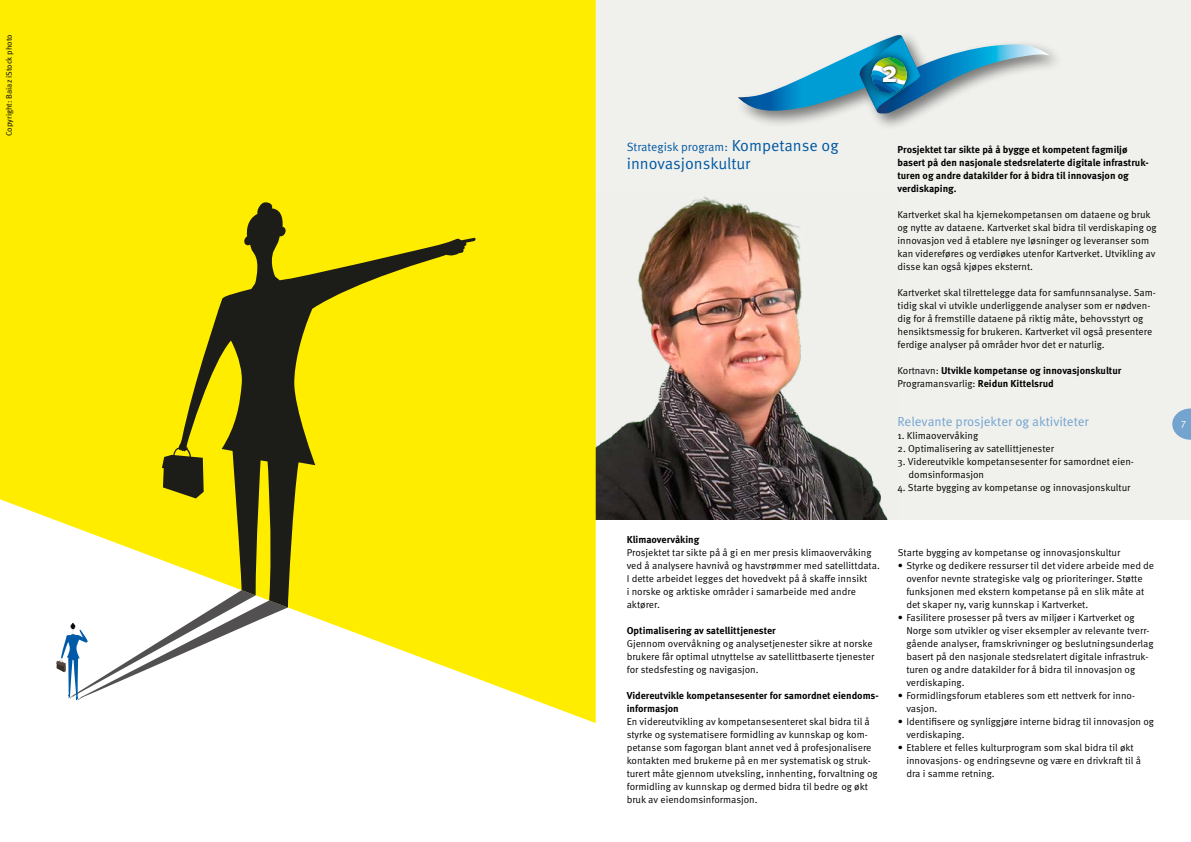
<style>
.page{position:relative;width:1191px;height:842px;background:#fff}
.page>*{position:absolute;margin:0;border:0;box-sizing:border-box;transform-origin:0 0}
.t1{font:700 30px "Meta OT";color:#fff}
.t2{font:16px "Meta OT Norm";letter-spacing:-.005em;color:#0059a3}
.t3{font:13px "Meta OT Norm";color:#72a4cf}
.t4{font:12px "Meta OT Norm";color:#0059a3}
.t5{font:10px/13px "Meta OT Norm";color:#000}
.t6{font:700 10px/13px "Meta OT";color:#000}
.t7{font:10px "Meta OT Norm";color:#fff}
.t8{font:8px "Meta OT Norm";color:#000}
.s1{font-size:16px}
.s2{font-family:"Meta OT Norm";font-weight:400}
</style>
<div class="page">
<div style="left:577px;top:0;width:614px;height:519px;background:#f0f0ed"></div>
<img style="left:595px;top:193px;width:293px;height:326px">
<svg style="left:1172px;top:408px;width:19px;height:32px"></svg>
<svg style="left:0;top:0;width:595px;height:723px;background:#ffef23"></svg>
<svg style="left:53px;top:590px;width:235px;height:110px"></svg>
<svg style="left:162px;top:202px;width:313px;height:405px;background:#cec10a"></svg>
<div style="left:734px;top:30px;width:330px;height:101px;background:#000;opacity:.5"></div>
<svg style="left:738px;top:35px;width:311px;height:78px"></svg>
<svg style="left:880px;top:64px;width:19px;height:20px"></svg>
<p class="t8" style="left:4px;top:136px;width:103px;rotate:-90deg">Copyright: Baiaz iStock photo</p>
<h2 class="t4" style="left:626px;top:140px;width:213px">Strategisk program: <span class="s1">Kompetanse og</span></h2>
<h2 class="t2" style="left:626px;top:154px;width:125px">innovasjonskultur</h2>
<p class="t1" style="left:881px;top:53px;width:18px">2</p>
<p class="t6" style="left:897px;top:143px;width:252px">Prosjektet tar sikte på å bygge et kompetent fagmiljø basert på den nasjonale stedsrelaterte digitale infrastruk&shy;turen og andre datakilder for å bidra til innovasjon og verdiskaping.</p>
<p class="t5" style="left:897px;top:208px;width:261px">Kartverket skal ha kjernekompetansen om dataene og bruk og nytte av dataene. Kartverket skal bidra til verdiskaping og innovasjon ved å etablere nye løsninger og leveranser som kan videreføres og verdiøkes utenfor Kartverket. Utvikling av disse kan også kjøpes eksternt.</p>
<p class="t5" style="left:897px;top:286px;width:259px">Kartverket skal tilrettelegge data for samfunnsanalyse. Sam&shy;tidig skal vi utvikle underliggende analyser som er nødven&shy;dig for å fremstille dataene på riktig måte, behovsstyr t og hensiktsmessig for brukeren. Kartverket vil også presentere ferdige analyser på områder hvor det er naturlig.</p>
<p class="t6" style="left:897px;top:364px;width:225px"><span class="s2">Kor tnavn:</span> Utvikle kompetanse og innovasjonskultur<br><span class="s2">Programansvarlig:</span> Reidun Kittelsrud</p>
<h3 class="t3" style="left:897px;top:414px;width:193px">Relevante prosjekter og aktiviteter</h3>
<p class="t5" style="left:897px;top:429px;width:82px">1. Klimaovervåking</p>
<p class="t5" style="left:897px;top:442px;width:158px">2. Optimalisering av satellittjenester</p>
<p class="t5" style="left:908px;top:455px;width:226px;text-indent:-11px">3. Videreutvikle kompetansesenter for samordnet eien&shy;domsinformasjon</p>
<p class="t5" style="left:897px;top:481px;width:234px">4. Starte bygging av kompetanse og innovasjonskultur</p>
<p class="t6" style="left:626px;top:533px;width:74px">Klimaovervåking</p>
<p class="t5" style="left:626px;top:546px;width:255px">Prosjektet tar sikte på å gi en mer presis klimaovervåking ved å analysere havnivå og havstrømmer med satellittdata.<br>I dette arbeidet legges det hovedvekt på å skaffe innsikt<br>i norske og arktiske områder i samarbeide med andre aktører.</p>
<p class="t6" style="left:626px;top:624px;width:151px">Optimalisering av satellittjenester</p>
<p class="t5" style="left:626px;top:637px;width:249px">Gjennom overvåkning og analysetjenester sikre at norske brukere får optimal utnyttelse av satellittbaserte tjenester for stedsfesting og navigasjon.</p>
<p class="t6" style="left:626px;top:689px;width:253px">Videreutvikle kompetansesenter for samordnet eiendoms&shy;informasjon</p>
<p class="t5" style="left:626px;top:715px;width:252px">En videreutvikling av kompetansesenteret skal bidra til å styrke og systematisere formidling av kunnskap og kom&shy;petanse som fagorgan blant annet ved å profesjonalisere kontakten med brukerne på en mer systematisk og struk&shy;turert måte gjennom utveksling, innhenting, forvaltning og formidling av kunnskap og dermed bidra til bedre og økt bruk av eiendomsinformasjon.</p>
<p class="t5" style="left:897px;top:546px;width:224px">Star te bygging av kompetanse og innovasjonskultur</p>
<p class="t5" style="left:906px;top:559px;width:249px;text-indent:-8px">• Styrke og dedikere ressurser til det videre arbeide med de ovenfor nevnte strategiske valg og prioriteringer. Støtte funksjonen med ekstern kompetanse på en slik måte at det skaper ny, varig kunnskap i Kartverket.</p>
<p class="t5" style="left:906px;top:611px;width:249px;text-indent:-8px">• Fasilitere prosesser på tvers av miljøer i Kartverket og Norge som utvikler og viser eksempler av relevante tverr&shy;gående analyser, framskrivninger og beslutningsunderlag basert på den nasjonale stedsrelatert digitale infrastruk&shy;turen og andre datakilder for å bidra til innovasjon og verdiskaping.</p>
<p class="t5" style="left:906px;top:689px;width:230px;text-indent:-8px">• Formidlingsforum etableres som ett nettverk for inno&shy;vasjon.</p>
<p class="t5" style="left:906px;top:715px;width:249px;text-indent:-8px">• Identifisere og synliggjøre interne bidrag til innovasjon og verdiskaping.</p>
<p class="t5" style="left:906px;top:741px;width:236px;text-indent:-8px">• Etablere et felles kulturprogram som skal bidra til økt innovasjons- og endringsevne og være en drivkraft til å dra i samme retning.</p>
<p class="t7" style="left:1181px;top:417px;width:7px">7</p>
</div>
